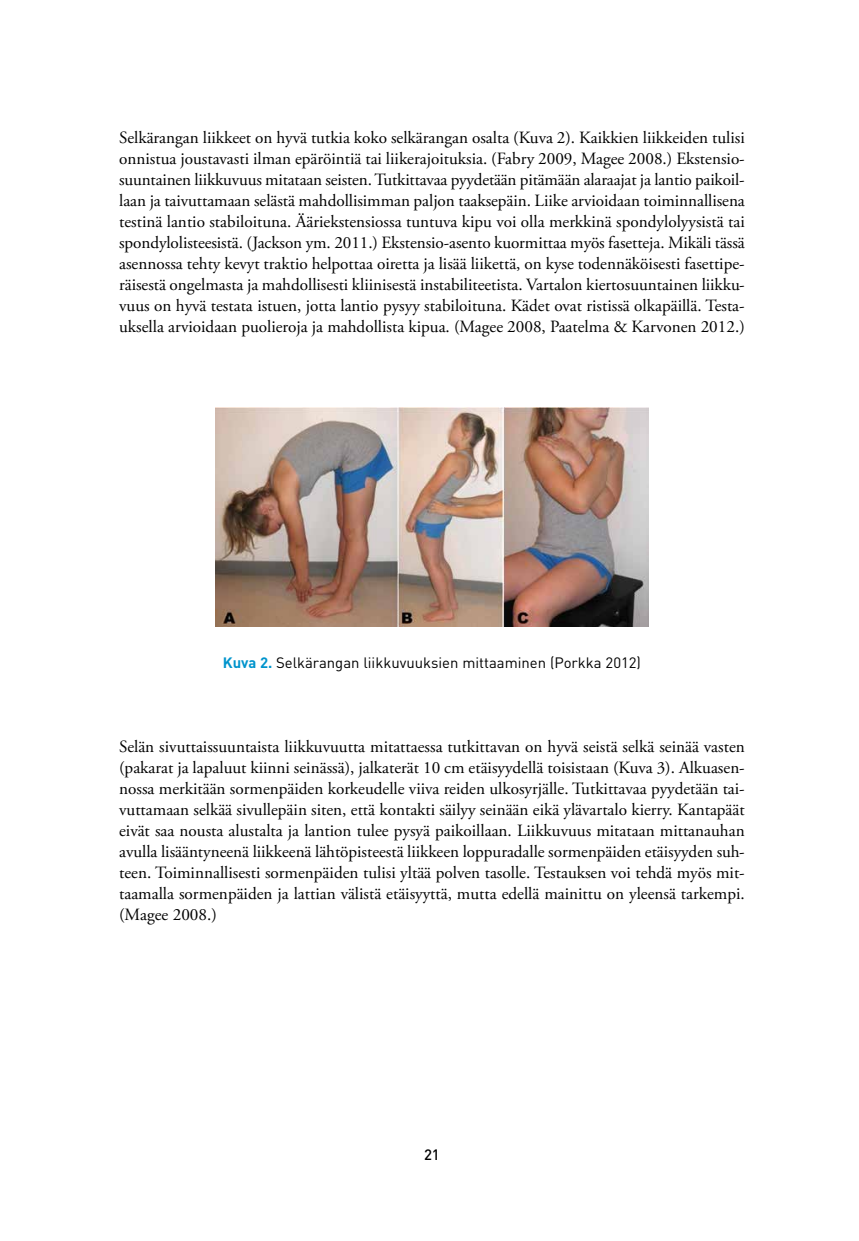
<style>
.page{position:relative;width:859px;height:1241px;background:#fff}
.page>*{position:absolute;margin:0;border:0;box-sizing:border-box;transform-origin:0 0}
.t1{font:17.15px/21px "Adobe Garamond Pro";color:#000;text-align:justify}
.t2{font:14.88px "DINOT";color:#000}
.t3{font:500 14.88px "DINOT";color:#000}
.s1{font-weight:700;color:#0094cc}
</style>
<div class="page">
<img style="left:215px;top:407px;width:433px;height:219px">
<p class="t1" style="left:119px;top:127px;width:627px">Selkärangan liikkeet on hyvä tutkia koko selkärangan osalta (Kuva 2). Kaikkien liikkeiden tulisi onnistua joustavasti ilman epäröintiä tai liikerajoituksia. (Fabry 2009, Magee 2008.) Ekstensio&shy;suuntainen liikkuvuus mitataan seisten. Tutkittavaa pyydetään pitämään alaraajat ja lantio paikoil&shy;laan ja taivuttamaan selästä mahdollisimman paljon taaksepäin. Liike arvioidaan toiminnallisena testinä lantio stabiloituna. Ääriekstensiossa tuntuva kipu voi olla merkkinä spondylolyysistä tai spondylolisteesistä. (Jackson ym. 2011.) Ekstensio-asento kuormittaa myös fasetteja. Mikäli tässä asennossa tehty kevyt traktio helpottaa oiretta ja lisää liikettä, on kyse todennäköisesti fasettipe&shy;räisestä ongelmasta ja mahdollisesti kliinisestä instabiliteetista. Vartalon kiertosuuntainen liikku&shy;vuus on hyvä testata istuen, jotta lantio pysyy stabiloituna. Kädet ovat ristissä olkapäillä. Testa&shy;uksella arvioidaan puolieroja ja mahdollista kipua. (Magee 2008, Paatelma &amp; Karvonen 2012.)</p>
<p class="t2" style="left:223px;top:652px;width:419px"><span class="s1">Kuva 2.</span> Selkärangan liikkuvuuksien mittaaminen (Porkka 2012)</p>
<p class="t1" style="left:119px;top:736px;width:627px">Selän sivuttaissuuntaista liikkuvuutta mitattaessa tutkittavan on hyvä seistä selkä seinää vasten (pakarat ja lapaluut kiinni seinässä), jalkaterät 10 cm etäisyydellä toisistaan (Kuva 3). Alkuasen&shy;nossa merkitään sormenpäiden korkeudelle viiva reiden ulkosyrjälle. Tutkittavaa pyydetään tai&shy;vuttamaan selkää sivullepäin siten, että kontakti säilyy seinään eikä ylävartalo kierry. Kantapäät eivät saa nousta alustalta ja lantion tulee pysyä paikoillaan. Liikkuvuus mitataan mittanauhan avulla lisääntyneenä liikkeenä lähtöpisteestä liikkeen loppuradalle sormenpäiden etäisyyden suh&shy;teen. Toiminnallisesti sormenpäiden tulisi yltää polven tasolle. Testauksen voi tehdä myös mit&shy;taamalla sormenpäiden ja lattian välistä etäisyyttä, mutta edellä mainittu on yleensä tarkempi. (Magee 2008.)</p>
<p class="t3" style="left:424px;top:1144px;width:17px">21</p>
</div>
